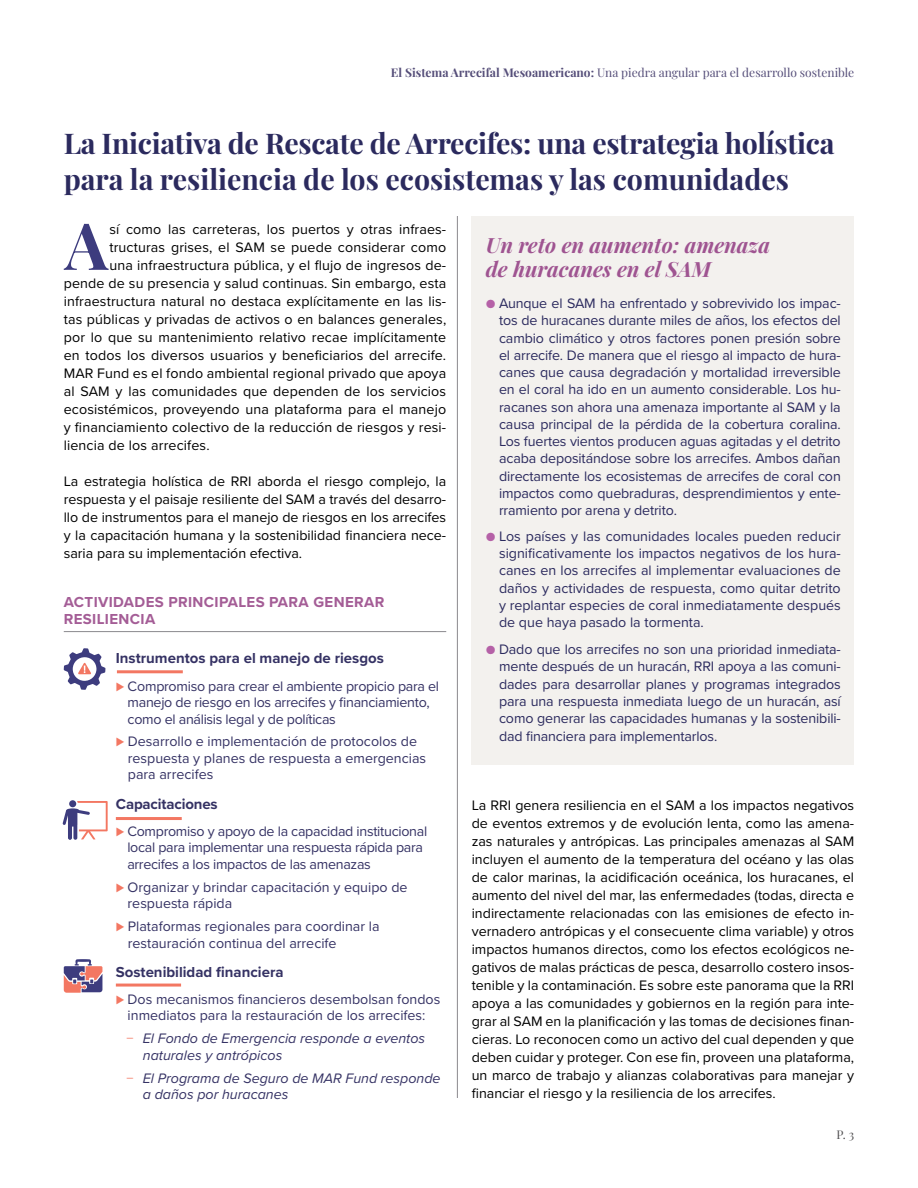
<style>
.page{position:relative;width:918px;height:1188px;background:#fff}
.page>*{position:absolute;margin:0;border:0;box-sizing:border-box;transform-origin:0 0}
.t1{font:700 65.1px "Playfair Display";color:#3d3c7e}
.t2{font:700 28.5px/36px "Playfair Display";letter-spacing:-.01em;color:#2b2a5e}
.t3{font:italic 700 21px/24px "Playfair Display";color:#9f5491}
.t4{font:700 15px "Proxima Nova";color:#353264}
.t5{font:700 15px/16.5px "Proxima Nova";letter-spacing:.025em;color:#a45d96}
.t6{font:14.25px/18px "Proxima Nova";letter-spacing:.01em;color:#000;text-align:justify}
.t7{font:14.25px/17.2px "Proxima Nova";letter-spacing:-.01em;color:#2b2a5e;text-align:justify}
.t8{font:14.25px/16.5px "Proxima Nova";color:#353264}
.t9{font:14.25px/16.5px "Proxima Nova";letter-spacing:-.02em;color:#353264}
.t10{font:italic 14.25px/16.5px "Proxima Nova";color:#353264}
.t11{font:12px "Playfair Display";color:#554e79}
.t12{font:12px "Playfair Display";color:#504f51}
.s1{font-weight:700}
.s2{color:#b561a7}
.s3{color:#f37762}
.s4{font-style:normal;color:#f37762}
</style>
<div class="page">
<hr style="left:116px;top:817px;width:66px;height:3px;background:#f37762">
<hr style="left:117px;top:670px;width:66px;height:3px;background:#f37762">
<hr style="left:116px;top:984px;width:65px;height:3px;background:#f37762">
<svg style="left:64px;top:648px;width:41px;height:42px"></svg>
<svg style="left:63px;top:801px;width:45px;height:39px"></svg>
<svg style="left:64px;top:959px;width:38px;height:34px"></svg>
<div style="left:472px;top:216px;width:382px;height:549px;background:#f3f1ee"></div>
<hr style="left:457px;top:216px;width:1px;height:882px;background:#8b898e">
<hr style="left:64px;top:631px;width:382px;height:1px;background:#8b898e">
<p class="t11" style="left:391px;top:63px;width:465px"><span class="s1">El Sistema Arrecifal Mesoamericano:</span> Una piedra angular para el desarrollo sostenible</p>
<h2 class="t2" style="left:64px;top:123px;width:772px">La Iniciativa de Rescate de Arrecifes: una estrategia holística para la resiliencia de los ecosistemas y las comunidades</h2>
<h1 class="t1" style="left:65px;top:195px;width:45px">A</h1>
<p class="t6" style="left:109px;top:220px;width:338px">sí como las carreteras, los puertos y otras infraes-</p>
<h3 class="t3" style="left:486px;top:232px;width:286px">Un reto en aumento: amenaza de huracanes en el SAM</h3>
<p class="t6" style="left:109px;top:238px;width:338px">tructuras grises, el SAM se puede considerar como</p>
<p class="t6" style="left:109px;top:256px;width:338px">una infraestructura pública, y el flujo de ingresos de-</p>
<p class="t6" style="left:64px;top:274px;width:384px">pende de su presencia y salud continuas. Sin embargo, esta</p>
<p class="t6" style="left:64px;top:292px;width:384px">infraestructura natural no destaca explícitamente en las lis-</p>
<p class="t6" style="left:64px;top:310px;width:384px">tas públicas y privadas de activos o en balances generales,</p>
<p class="t6" style="left:64px;top:328px;width:384px">por lo que su mantenimiento relativo recae implícitamente</p>
<p class="t6" style="left:64px;top:346px;width:384px">en todos los diversos usuarios y beneficiarios del arrecife.</p>
<p class="t6" style="left:64px;top:364px;width:384px">MAR Fund es el fondo ambiental regional privado que apoya</p>
<p class="t6" style="left:64px;top:382px;width:384px">al SAM y las comunidades que dependen de los servicios</p>
<p class="t6" style="left:64px;top:400px;width:384px">ecosistémicos, proveyendo una plataforma para el manejo</p>
<p class="t6" style="left:64px;top:418px;width:384px">y financiamiento colectivo de la reducción de riesgos y resi-</p>
<p class="t6" style="left:64px;top:436px;width:147px">liencia de los arrecifes.</p>
<p class="t6" style="left:64px;top:472px;width:384px">La estrategia holística de RRI aborda el riesgo complejo, la respuesta y el paisaje resiliente del SAM a través del desarro&shy;llo de instrumentos para el manejo de riesgos en los arrecifes y la capacitación humana y la sostenibilidad financiera nece&shy;saria para su implementación efectiva.</p>
<p class="t7" style="left:499px;top:294px;width:343px;text-indent:-13px"><span class="s2">●</span> Aunque el SAM ha enfrentado y sobrevivido los impac&shy;tos de huracanes durante miles de años, los efectos del cambio climático y otros factores ponen presión sobre el arrecife. De manera que el riesgo al impacto de hura&shy;canes que causa degradación y mortalidad irreversible en el coral ha ido en un aumento considerable. Los hu&shy;racanes son ahora una amenaza importante al SAM y la causa principal de la pérdida de la cobertura coralina.<br>Los fuertes vientos producen aguas agitadas y el detrito acaba depositándose sobre los arrecifes. Ambos dañan directamente los ecosistemas de arrecifes de coral con impactos como quebraduras, desprendimientos y ente&shy;rramiento por arena y detrito.</p>
<p class="t7" style="left:499px;top:527px;width:343px;text-indent:-13px"><span class="s2">●</span> Los países y las comunidades locales pueden reducir significativamente los impactos negativos de los hura&shy;canes en los arrecifes al implementar evaluaciones de daños y actividades de respuesta, como quitar detrito y replantar especies de coral inmediatamente después de que haya pasado la tormenta.</p>
<p class="t7" style="left:499px;top:640px;width:343px;text-indent:-13px"><span class="s2">●</span> Dado que los arrecifes no son una prioridad inmediata&shy;mente después de un huracán, RRI apoya a las comuni&shy;dades para desarrollar planes y programas integrados para una respuesta inmediata luego de un huracán, así como generar las capacidades humanas y la sostenibili&shy;dad financiera para implementarlos.</p>
<p class="t5" style="left:64px;top:594px;width:322px">ACTIVIDADES PRINCIPALES PARA GENERAR<br>RESILIENCIA</p>
<p class="t4" style="left:116px;top:647px;width:270px">Instrumentos para el manejo de riesgos</p>
<p class="t9" style="left:128px;top:677px;width:313px;text-indent:-12px"><span class="s3">⊲</span> Compromiso para crear el ambiente propicio para el manejo de riesgo en los arrecifes y financiamiento, como el análisis legal y de políticas</p>
<p class="t8" style="left:128px;top:733px;width:300px;text-indent:-12px"><span class="s3">⊲</span> Desarrollo e implementación de protocolos de respuesta y planes de respuesta a emergencias para arrecifes</p>
<p class="t4" style="left:116px;top:793px;width:103px">Capacitaciones</p>
<p class="t9" style="left:127px;top:822px;width:301px;text-indent:-11px"><span class="s3">⊲</span> Compromiso y apoyo de la capacidad institucional local para implementar una respuesta rápida para arrecifes a los impactos de las amenazas</p>
<p class="t8" style="left:128px;top:878px;width:281px;text-indent:-12px"><span class="s3">⊲</span> Organizar y brindar capacitación y equipo de respuesta rápida</p>
<p class="t8" style="left:128px;top:917px;width:253px;text-indent:-12px"><span class="s3">⊲</span> Plataformas regionales para coordinar la restauración continua del arrecife</p>
<p class="t4" style="left:116px;top:961px;width:169px">Sostenibilidad financiera</p>
<p class="t8" style="left:116px;top:990px;width:326px;text-align:center"><span class="s3">⊲</span> Dos mecanismos financieros desembolsan fondos inmediatos para la restauración de los arrecifes:</p>
<p class="t10" style="left:143px;top:1030px;width:284px;text-indent:-16px"><span class="s4">−</span> El Fondo de Emergencia responde a eventos naturales y antrópicos</p>
<p class="t10" style="left:143px;top:1069px;width:299px;text-indent:-16px"><span class="s4">−</span> El Programa de Seguro de MAR Fund responde a daños por huracanes</p>
<p class="t6" style="left:472px;top:796px;width:384px">La RRI genera resiliencia en el SAM a los impactos negativos de eventos extremos y de evolución lenta, como las amena&shy;zas naturales y antrópicas. Las principales amenazas al SAM incluyen el aumento de la temperatura del océano y las olas de calor marinas, la acidificación oceánica, los huracanes, el aumento del nivel del mar, las enfermedades (todas, directa e indirectamente relacionadas con las emisiones de efecto in&shy;vernadero antrópicas y el consecuente clima variable) y otros impactos humanos directos, como los efectos ecológicos ne&shy;gativos de malas prácticas de pesca, desarrollo costero insos&shy;tenible y la contaminación. Es sobre este panorama que la RRI apoya a las comunidades y gobiernos en la región para inte&shy;grar al SAM en la planificación y las tomas de decisiones finan&shy;cieras. Lo reconocen como un activo del cual dependen y que deben cuidar y proteger. Con ese fin, proveen una plataforma, un marco de trabajo y alianzas colaborativas para manejar y financiar el riesgo y la resiliencia de los arrecifes.</p>
<p class="t12" style="left:837px;top:1126px;width:19px">P. 3</p>
</div>
